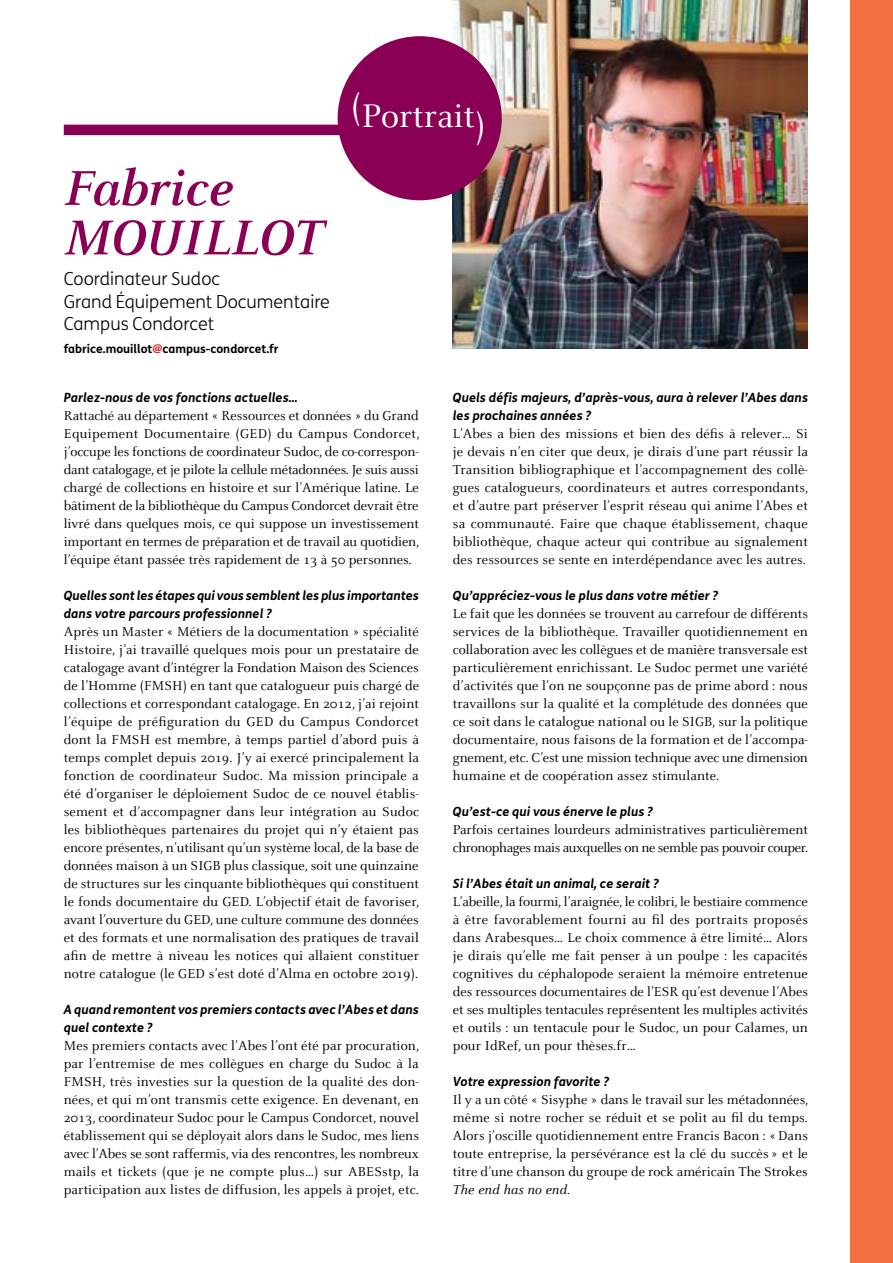
<style>
.page{position:relative;width:893px;height:1263px;background:#fff}
.page>*{position:absolute;margin:0;border:0;box-sizing:border-box;transform-origin:0 0}
.t1{font:italic 700 54px/49.5px "Celeste";letter-spacing:-.005em;color:#8a0054}
.t2{font:36px "Celeste";color:#fff}
.t3{font:300 18px/22.5px "FS Me";color:#000}
.t4{font:14.25px/18px "Celeste";letter-spacing:.01em;color:#000;text-align:justify}
.t5{font:italic 14.25px "Celeste";letter-spacing:.01em;color:#000}
.t6{font:italic 700 12.75px/18px "FS Me";letter-spacing:.01em;color:#000}
.t7{font:700 12px "FS Me";color:#000}
.s1{color:#db282d}
</style>
<div class="page">
<img style="left:453px;top:0;width:355px;height:349px">
<div style="left:64px;top:125px;width:429px;height:10px;background:#8a0054"></div>
<div style="left:338px;top:36px;width:164px;height:164px;background:#8a0054;border-radius:50%"></div>
<div style="left:850px;top:0;width:43px;height:1263px;background:#f37043"></div>
<h1 class="t1" style="left:64px;top:164px;width:261px">Fabrice<br>MOUILLOT</h1>
<p class="t3" style="left:64px;top:267px;width:268px">Coordinateur Sudoc<br>Grand Équipement Documentaire<br>Campus Condorcet</p>
<p class="t7" style="left:64px;top:339px;width:216px">fabrice.mouillot<span class="s1">@</span>campus-condorcet.fr</p>
<h2 class="t2" style="left:351px;top:97px;width:137px">(Portrait)</h2>
<p class="t6" style="left:64px;top:387px;width:236px">Parlez-nous de vos fonctions actuelles…</p>
<p class="t4" style="left:64px;top:407px;width:357px">Rattaché au département « Ressources et données » du Grand Equipement Documentaire (GED) du Campus Condorcet, j’occupe les fonctions de coordinateur Sudoc, de co-correspon&shy;dant catalogage, et je pilote la cellule métadonnées. Je suis aussi chargé de collections en histoire et sur l’Amérique latine. Le bâtiment de la bibliothèque du Campus Condorcet devrait être livré dans quelques mois, ce qui suppose un investissement important en termes de préparation et de travail au quotidien, l’équipe étant passée très rapidement de 13 à 50 personnes.</p>
<p class="t6" style="left:64px;top:585px;width:357px">Quelles sont les étapes qui vous semblent les plus importantes dans votre parcours professionnel ?</p>
<p class="t4" style="left:64px;top:623px;width:357px">Après un Master « Métiers de la documentation » spécialité Histoire, j’ai travaillé quelques mois pour un prestataire de catalogage avant d’intégrer la Fondation Maison des Sciences de l’Homme (FMSH) en tant que catalogueur puis chargé de collections et correspondant catalogage. En 2012, j’ai rejoint l’équipe de préfiguration du GED du Campus Condorcet dont la FMSH est membre, à temps partiel d’abord puis à temps complet depuis 2019. J’y ai exercé principalement la fonction de coordinateur Sudoc. Ma mission principale a été d’organiser le déploiement Sudoc de ce nouvel établis&shy;sement et d’accompagner dans leur intégration au Sudoc les bibliothèques partenaires du projet qui n’y étaient pas encore présentes, n’utilisant qu’un système local, de la base de données maison à un SIGB plus classique, soit une quinzaine de structures sur les cinquante bibliothèques qui constituent le fonds documentaire du GED. L’objectif était de favoriser, avant l’ouverture du GED, une culture commune des données et des formats et une normalisation des pratiques de travail afin de mettre à niveau les notices qui allaient constituer notre catalogue (le GED s’est doté d’Alma en octobre 2019).</p>
<p class="t6" style="left:64px;top:999px;width:357px">A quand remontent vos premiers contacts avec l’Abes et dans quel contexte ?</p>
<p class="t4" style="left:64px;top:1037px;width:357px">Mes premiers contacts avec l’Abes l’ont été par procuration, par l’entremise de mes collègues en charge du Sudoc à la FMSH, très investies sur la question de la qualité des don&shy;nées, et qui m’ont transmis cette exigence. En devenant, en 2013, coordinateur Sudoc pour le Campus Condorcet, nouvel établissement qui se déployait alors dans le Sudoc, mes liens avec l’Abes se sont raffermis, via des rencontres, les nombreux mails et tickets (que je ne compte plus…) sur ABESstp, la participation aux listes de diffusion, les appels à projet, etc.</p>
<p class="t6" style="left:453px;top:387px;width:357px">Quels défis majeurs, d’après-vous, aura à relever l’Abes dans les prochaines années ?</p>
<p class="t4" style="left:453px;top:425px;width:357px">L’Abes a bien des missions et bien des défis à relever… Si je devais n’en citer que deux, je dirais d’une part réussir la Transition bibliographique et l’accompagnement des collè&shy;gues catalogueurs, coordinateurs et autres correspondants, et d’autre part préserver l’esprit réseau qui anime l’Abes et sa communauté. Faire que chaque établissement, chaque bibliothèque, chaque acteur qui contribue au signalement des ressources se sente en interdépendance avec les autres.</p>
<p class="t6" style="left:453px;top:585px;width:267px">Qu’appréciez-vous le plus dans votre métier ?</p>
<p class="t4" style="left:453px;top:605px;width:357px">Le fait que les données se trouvent au carrefour de différents services de la bibliothèque. Travailler quotidiennement en collaboration avec les collègues et de manière transversale est particulièrement enrichissant. Le Sudoc permet une variété d’activités que l’on ne soupçonne pas de prime abord : nous travaillons sur la qualité et la complétude des données que ce soit dans le catalogue national ou le SIGB, sur la politique documentaire, nous faisons de la formation et de l’accompa&shy;gnement, etc. C’est une mission technique avec une dimension humaine et de coopération assez stimulante.</p>
<p class="t6" style="left:453px;top:801px;width:201px">Qu’est-ce qui vous énerve le plus ?</p>
<p class="t4" style="left:453px;top:821px;width:357px">Parfois certaines lourdeurs administratives particulièrement chronophages mais auxquelles on ne semble pas pouvoir couper.</p>
<p class="t6" style="left:453px;top:873px;width:207px">Si l’Abes était un animal, ce serait ?</p>
<p class="t4" style="left:453px;top:893px;width:357px">L’abeille, la fourmi, l’araignée, le colibri, le bestiaire commence à être favorablement fourni au fil des portraits proposés dans Arabesques… Le choix commence à être limité… Alors je dirais qu’elle me fait penser à un poulpe : les capacités cognitives du céphalopode seraient la mémoire entretenue des ressources documentaires de l’ESR qu’est devenue l’Abes et ses multiples tentacules représentent les multiples activités et outils : un tentacule pour le Sudoc, un pour Calames, un pour IdRef, un pour thèses.fr…</p>
<p class="t6" style="left:453px;top:1071px;width:158px">Votre expression favorite ?</p>
<p class="t4" style="left:453px;top:1091px;width:357px">Il y a un côté « Sisyphe » dans le travail sur les métadonnées, même si notre rocher se réduit et se polit au fil du temps.<br>Alors j’oscille quotidiennement entre Francis Bacon : «Dans toute entreprise, la persévérance est la clé du succès » et le titre d’une chanson du groupe de rock américain The Strokes</p>
<p class="t5" style="left:453px;top:1182px;width:119px">The end has no end.</p>
</div>
